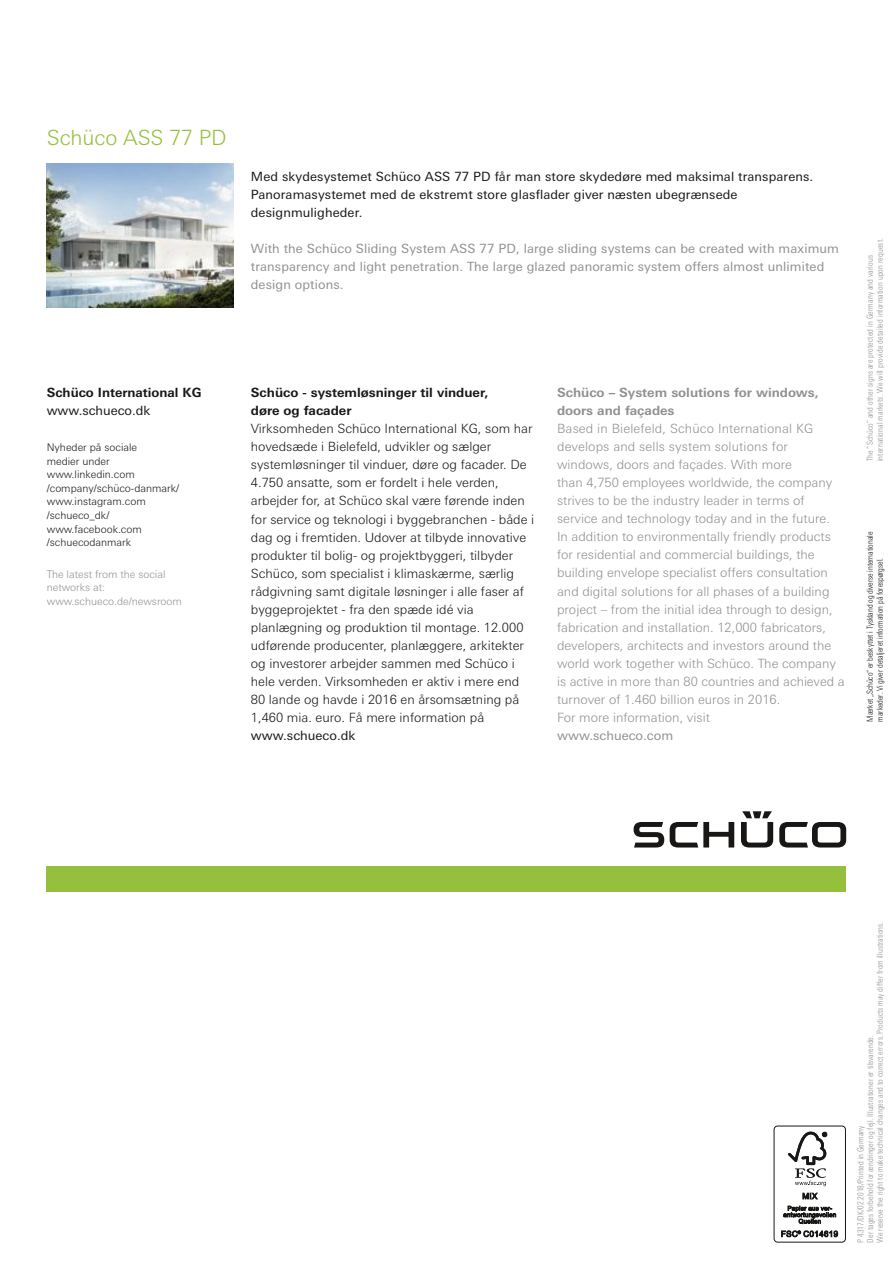
<style>
.page{position:relative;width:893px;height:1263px;background:#fff}
.page>*{position:absolute;margin:0;border:0;box-sizing:border-box;transform-origin:0 0}
.t1{font:300 21px "Univers For Schueco 330";letter-spacing:-.005em;color:#95c03d}
.t2{font:300 12.75px/18px "Univers For Schueco 330";color:#181715}
.t3{font:300 12.75px/18px "Univers For Schueco 330";color:#8f908f}
.t4{font:12.75px/18px "Univers For Schueco 430 Reg";letter-spacing:.01em;color:#8f908f}
.t5{font:12.75px/18px "Univers For Schueco 430 Reg";letter-spacing:.01em;color:#181715}
.t6{font:700 12.75px/18px "Univers For Schueco 630";color:#181715}
.t7{font:700 12.75px/18px "Univers For Schueco 630";color:#8f908f}
.t8{font:300 10.5px/13.5px "Univers For Schueco 330";color:#181715}
.t9{font:300 10.5px/13.5px "Univers For Schueco 330";color:#8f908f}
.t10{font:8.25px/9.8px "Univers For Schueco 320 Cd Lt";color:#8f908f}
.t11{font:8.25px/9.9px "Univers For Schueco 320 Cd Lt";letter-spacing:-.01em;color:#181715}
</style>
<div class="page">
<img style="left:47px;top:163px;width:187px;height:144px">
<div style="left:774px;top:1126px;width:72px;height:116px;border:1px solid #181715;border-radius:4px"></div>
<svg style="left:788px;top:1132px;width:39px;height:54px"></svg>
<svg style="left:802px;top:1192px;width:16px;height:7px"></svg>
<svg style="left:783px;top:1206px;width:53px;height:18px"></svg>
<svg style="left:781px;top:1230px;width:57px;height:7px"></svg>
<svg style="left:634px;top:811px;width:212px;height:36px"></svg>
<div style="left:47px;top:866px;width:799px;height:26px;background:#95c03d"></div>
<h1 class="t1" style="left:47px;top:126px;width:181px">Schüco ASS 77 PD</h1>
<p class="t6" style="left:47px;top:384px;width:156px">Schüco International KG</p>
<p class="t5" style="left:47px;top:402px;width:105px">www.schueco.dk</p>
<p class="t8" style="left:47px;top:441px;width:134px">Nyheder på sociale<br>medier under www.linkedin.com /company/schüco-danmark/ www.instagram.com /schueco_dk/ www.facebook.com /schuecodanmark</p>
<p class="t9" style="left:47px;top:567px;width:137px">The latest from the social networks at: www.schueco.de/newsroom</p>
<p class="t5" style="left:251px;top:168px;width:564px">Med skydesystemet Schüco ASS 77 PD får man store skydedøre med maksimal transparens.<br>Panoramasystemet med de ekstremt store glasflader giver næsten ubegrænsede designmuligheder.</p>
<p class="t4" style="left:251px;top:240px;width:589px">With the Schüco Sliding System ASS 77 PD, large sliding systems can be created with maximum transparency and light penetration. The large glazed panoramic system offers almost unlimited design options.</p>
<p class="t10" style="left:865px;top:461px;width:224px;rotate:-90deg">The “Schüco” and other signs are protected in Germany and various international markets. We will provide detailed information upon request.</p>
<p class="t6" style="left:251px;top:384px;width:239px">Schüco - systemløsninger til vinduer, døre og facader</p>
<p class="t2" style="left:251px;top:420px;width:285px">Virksomheden Schüco International KG, som har hovedsæde i Bielefeld, udvikler og sælger systemløsninger til vinduer, døre og facader. De 4.750 ansatte, som er fordelt i hele verden, arbejder for, at Schüco skal være førende inden for service og teknologi i byggebranchen - både i dag og i fremtiden. Udover at tilbyde innovative produkter til bolig- og projektbyggeri, tilbyder Schüco, som specialist i klimaskærme, særlig rådgivning samt digitale løsninger i alle faser af byggeprojektet - fra den spæde idé via planlægning og produktion til montage. 12.000 udførende producenter, planlæggere, arkitekter og investorer arbejder sammen med Schüco i hele verden. Virksomheden er aktiv i mere end 80 lande og havde i 2016 en årsomsætning på 1,460 mia. euro. Få mere information på</p>
<p class="t5" style="left:251px;top:726px;width:106px">www.schueco.dk</p>
<p class="t7" style="left:557px;top:384px;width:263px">Schüco – System solutions for windows, doors and façades</p>
<p class="t3" style="left:557px;top:420px;width:289px">Based in Bielefeld, Schüco International KG develops and sells system solutions for windows, doors and façades. With more<br>than 4,750 employees worldwide, the company strives to be the industry leader in terms of service and technology today and in the future.<br>In addition to environmentally friendly products for residential and commercial buildings, the building envelope specialist offers consultation and digital solutions for all phases of a building project – from the initial idea through to design, fabrication and installation. 12,000 fabricators, developers, architects and investors around the world work together with Schüco. The company is active in more than 80 countries and achieved a turnover of 1.460 billion euros in 2016.<br>For more information, visit</p>
<p class="t4" style="left:557px;top:726px;width:118px">www.schueco.com</p>
<p class="t11" style="left:865px;top:721px;width:191px;rotate:-90deg">Mærket „Schüco“ er beskyttet i Tyskland og diverse internationale markeder. Vi giver detaljeret information på forespørgsel.</p>
<p class="t10" style="left:856px;top:1242px;width:322px;rotate:-90deg">P 4317/DK/02.2018/Printed in Germany<br>Der tages forbehold for ændringer og fejl. Illustrationer er tilsvarende.<br>We reserve the right to make technical changes and to correct errors. Products may differ from illustrations.</p>
</div>
